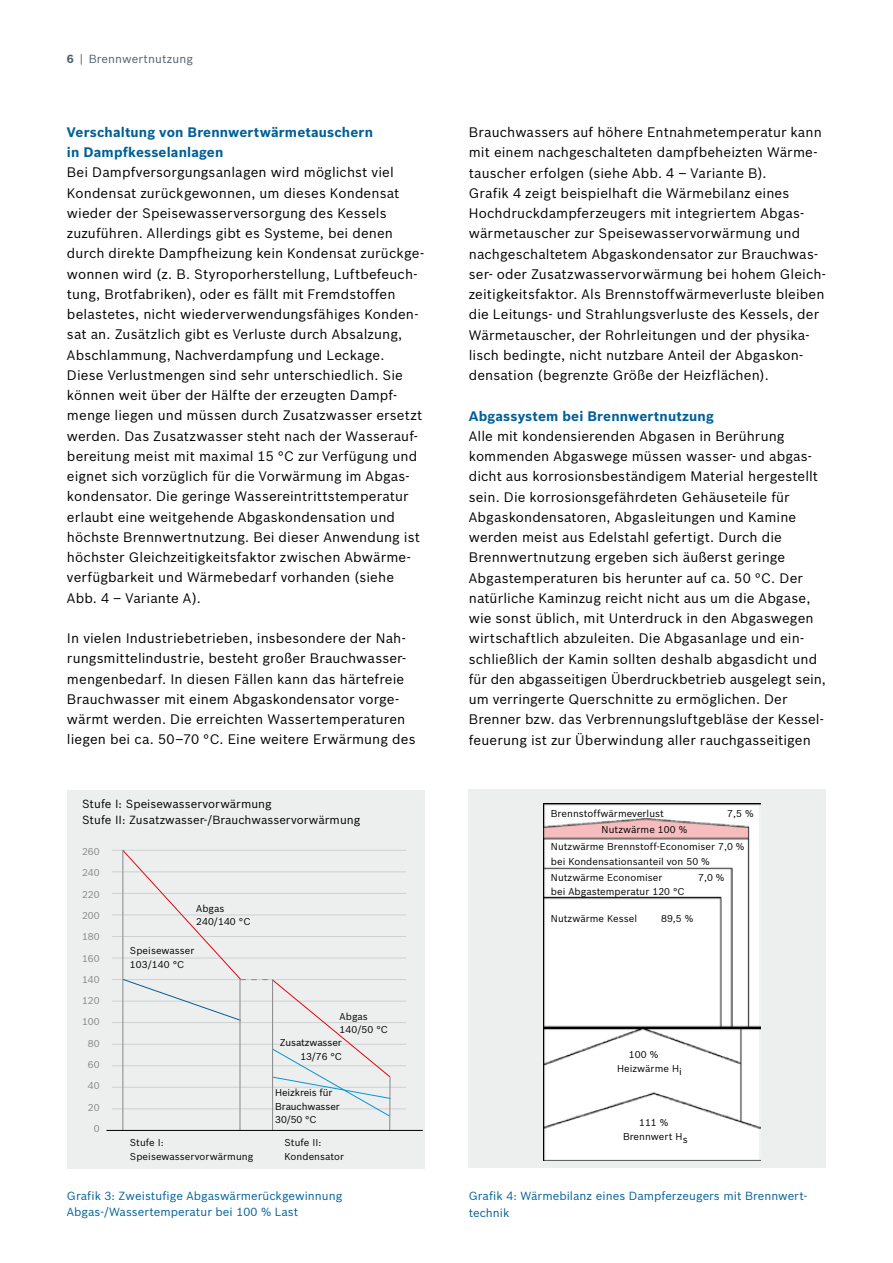
<style>
.page{position:relative;width:893px;height:1263px;background:#fff}
.page>*{position:absolute;margin:0;border:0;box-sizing:border-box;transform-origin:0 0}
.t1{font:13.5px/20.2px "Bosch Sans";letter-spacing:.01em;color:#000}
.t2{font:700 13.5px/20.2px "Bosch Sans";letter-spacing:.01em;color:#006098}
.t3{font:11.55px/16.4px "Bosch Sans";letter-spacing:.005em;color:#006098}
.t4{font:11.55px/16.4px "Bosch Sans";letter-spacing:.005em;color:#000}
.t5{font:11.55px "Bosch Sans";letter-spacing:.01em;color:#525f6b}
.t6{font:9.75px/13.6px "Bosch Sans";letter-spacing:.005em;color:#000}
.t7{font:9.75px/21.3px "Bosch Sans";letter-spacing:.005em;color:#878787;text-align:right}
.s1{font-weight:700}
</style>
<div class="page">
<div style="left:469px;top:789px;width:357px;height:379px;background:#edeeee"></div>
<img style="left:544px;top:804px;width:216px;height:357px">
<div style="left:67px;top:790px;width:357px;height:378px;background:#edeeee"></div>
<hr style="left:112px;top:1108px;width:294px;height:1px;background:#d0d0d0">
<hr style="left:112px;top:1087px;width:294px;height:1px;background:#d0d0d0">
<hr style="left:112px;top:1065px;width:294px;height:1px;background:#d0d0d0">
<hr style="left:112px;top:1044px;width:294px;height:1px;background:#d0d0d0">
<hr style="left:112px;top:1022px;width:294px;height:1px;background:#d0d0d0">
<hr style="left:112px;top:1001px;width:294px;height:1px;background:#d0d0d0">
<hr style="left:112px;top:979px;width:294px;height:1px;background:#d0d0d0">
<hr style="left:112px;top:958px;width:294px;height:1px;background:#d0d0d0">
<hr style="left:112px;top:936px;width:294px;height:1px;background:#d0d0d0">
<hr style="left:112px;top:915px;width:294px;height:1px;background:#d0d0d0">
<hr style="left:112px;top:893px;width:294px;height:1px;background:#d0d0d0">
<hr style="left:112px;top:871px;width:294px;height:1px;background:#d0d0d0">
<hr style="left:112px;top:850px;width:294px;height:1px;background:#d0d0d0">
<svg style="left:123px;top:850px;width:269px;height:267px"></svg>
<hr style="left:122px;top:850px;width:1px;height:280px;background:#878787">
<hr style="left:240px;top:979px;width:1px;height:151px;background:#878787">
<hr style="left:272px;top:980px;width:1px;height:150px;background:#878787">
<hr style="left:389px;top:1077px;width:1px;height:53px;background:#878787">
<hr style="left:107px;top:1130px;width:316px;height:1px;background:#000">
<p class="t5" style="left:67px;top:52px;width:128px"><span class="s1">6</span> | Brennwertnutzung</p>
<p class="t2" style="left:67px;top:122px;width:307px">Verschaltung von Brennwertwärmetauschern in Dampfkesselanlagen</p>
<p class="t1" style="left:67px;top:162px;width:359px">Bei Dampfversorgungsanlagen wird möglichst viel Kondensat zurückgewonnen, um dieses Kondensat wieder der Speisewasserversorgung des Kessels zuzuführen. Allerdings gibt es Systeme, bei denen durch direkte Dampfheizung kein Kondensat zurückge&shy;wonnen wird (z. B. Styroporherstellung, Luftbefeuch&shy;tung, Brotfabriken), oder es fällt mit Fremdstoffen belastetes, nicht wiederverwendungsfähiges Konden&shy;sat an. Zusätzlich gibt es Verluste durch Absalzung, Abschlammung, Nachverdampfung und Leckage.<br>Diese Verlustmengen sind sehr unterschiedlich. Sie können weit über der Hälfte der erzeugten Dampf&shy;menge liegen und müssen durch Zusatzwasser ersetzt werden. Das Zusatzwasser steht nach der Wasserauf&shy;bereitung meist mit maximal 15 °C zur Verfügung und eignet sich vorzüglich für die Vorwärmung im Abgas&shy;kondensator. Die geringe Wassereintrittstemperatur erlaubt eine weitgehende Abgaskondensation und höchste Brennwertnutzung. Bei dieser Anwendung ist höchster Gleichzeitigkeitsfaktor zwischen Abwärme&shy;verfügbarkeit und Wärmebedarf vorhanden (siehe Abb. 4 – Variante A).</p>
<p class="t1" style="left:67px;top:628px;width:350px">In vielen Industriebetrieben, insbesondere der Nah&shy;rungsmittelindustrie, besteht großer Brauchwasser&shy;mengenbedarf. In diesen Fällen kann das härtefreie Brauchwasser mit einem Abgaskondensator vorge&shy;wärmt werden. Die erreichten Wassertemperaturen liegen bei ca. 50–70 °C. Eine weitere Erwärmung des</p>
<p class="t4" style="left:82px;top:795px;width:280px">Stufe I: Speisewasservorwärmung<br>Stufe II: Zusatzwasser-/Brauchwasservorwärmung</p>
<p class="t7" style="left:82px;top:841px;width:19px">260<br>240<br>220<br>200<br>180<br>160<br>140<br>120<br>100<br>80<br>60<br>40<br>20<br>0</p>
<p class="t6" style="left:196px;top:901px;width:56px">Abgas<br>240/140 °C</p>
<p class="t6" style="left:130px;top:944px;width:66px">Speisewasser<br>103/140 °C</p>
<p class="t6" style="left:130px;top:1136px;width:125px">Stufe I:<br>Speisewasservorwärmung</p>
<p class="t6" style="left:340px;top:1009px;width:30px">Abgas</p>
<p class="t6" style="left:340px;top:1023px;width:50px">140/50 °C</p>
<p class="t6" style="left:280px;top:1036px;width:63px">Zusatzwasser</p>
<p class="t6" style="left:300px;top:1049px;width:43px">13/76 °C</p>
<p class="t6" style="left:275px;top:1085px;width:66px">Heizkreis für<br>Brauchwasser<br>30/50 °C</p>
<p class="t6" style="left:285px;top:1136px;width:61px">Stufe II:<br>Kondensator</p>
<p class="t3" style="left:67px;top:1187px;width:277px">Grafik 3: Zweistufige Abgaswärmerückgewinnung<br>Abgas-/Wassertemperatur bei 100 % Last</p>
<p class="t1" style="left:469px;top:122px;width:359px">Brauchwassers auf höhere Entnahmetemperatur kann mit einem nachgeschalteten dampfbeheizten Wärme&shy;tauscher erfolgen (siehe Abb. 4 – Variante B).<br>Grafik 4 zeigt beispielhaft die Wärmebilanz eines Hochdruckdampferzeugers mit integriertem Abgas&shy;wärmetauscher zur Speisewasservorwärmung und nachgeschaltetem Abgaskondensator zur Brauchwas&shy;ser- oder Zusatzwasservorwärmung bei hohem Gleich&shy;zeitigkeitsfaktor. Als Brennstoffwärmeverluste bleiben die Leitungs- und Strahlungsverluste des Kessels, der Wärmetauscher, der Rohrleitungen und der physika&shy;lisch bedingte, nicht nutzbare Anteil der Abgaskon&shy;densation (begrenzte Größe der Heizflächen).</p>
<p class="t2" style="left:469px;top:406px;width:247px">Abgassystem bei Brennwertnutzung</p>
<p class="t1" style="left:469px;top:426px;width:359px">Alle mit kondensierenden Abgasen in Berührung kommenden Abgaswege müssen wasser- und abgas&shy;dicht aus korrosionsbeständigem Material hergestellt sein. Die korrosionsgefährdeten Gehäuseteile für Abgaskondensatoren, Abgasleitungen und Kamine werden meist aus Edelstahl gefertigt. Durch die Brennwertnutzung ergeben sich äußerst geringe Abgastemperaturen bis herunter auf ca. 50 °C. Der natürliche Kaminzug reicht nicht aus um die Abgase, wie sonst üblich, mit Unterdruck in den Abgaswegen wirtschaftlich abzuleiten. Die Abgasanlage und ein&shy;schließlich der Kamin sollten deshalb abgasdicht und für den abgasseitigen Überdruckbetrieb ausgelegt sein, um verringerte Querschnitte zu ermöglichen. Der Brenner bzw. das Verbrennungsluftgebläse der Kessel&shy;feuerung ist zur Überwindung aller rauchgasseitigen</p>
<p class="t6" style="left:551px;top:806px;width:115px">Brennstoffwärmeverlust</p>
<p class="t6" style="left:727px;top:806px;width:28px">7,5 %</p>
<p class="t6" style="left:551px;top:821px;width:195px;line-height:16.5px;text-indent:51px">Nutzwärme 100 %<br>Nutzwärme Brennstoff-Economiser 7,0 %</p>
<p class="t6" style="left:551px;top:853px;width:160px;line-height:16.5px">bei Kondensationsanteil von 50 %<br>Nutzwärme Economiser</p>
<p class="t6" style="left:698px;top:871px;width:28px">7,0 %</p>
<p class="t6" style="left:551px;top:884px;width:135px">bei Abgastemperatur 120 °C</p>
<p class="t6" style="left:551px;top:911px;width:88px">Nutzwärme Kessel</p>
<p class="t6" style="left:661px;top:911px;width:34px">89,5 %</p>
<p class="t6" style="left:617px;top:1047px;width:66px;text-indent:12px">100 %<br>Heizwärme Hi</p>
<p class="t6" style="left:623px;top:1116px;width:66px;text-align:center">111 %<br>Brennwert Hs</p>
<p class="t3" style="left:469px;top:1188px;width:340px">Grafik 4: Wärmebilanz eines Dampferzeugers mit Brennwert&shy;technik</p>
</div>
